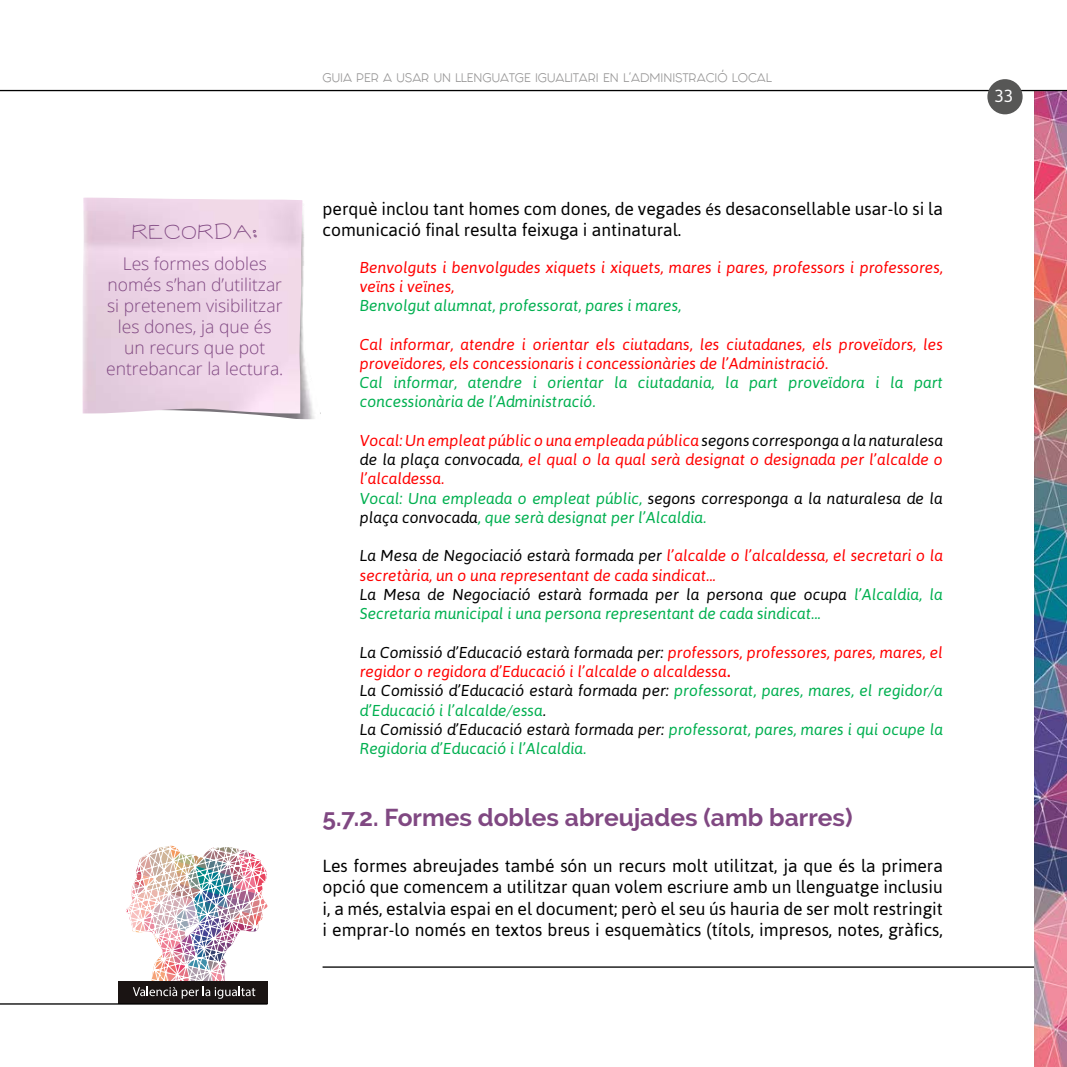
<style>
.page{position:relative;width:1067px;height:1067px;background:#fff}
.page>*{position:absolute;margin:0;border:0;box-sizing:border-box;transform-origin:0 0}
.t1{font:700 24.5px "Raleway";color:#804882}
.t2{font:21px "MTF Sweetie";color:#804882}
.t3{font:17.5px/21px "Asap";color:#000}
.t4{font:300 17.5px/21px "Open Sans";color:#804882;text-align:center}
.t5{font:17.5px "Asap";color:#fff}
.t6{font:italic 15.75px/19.2px "Asap";color:#f00}
.t7{font:italic 15.75px/19.2px "Asap";color:#00b050}
.t8{font:italic 15.75px/19.2px "Asap";color:#000}
.t9{font:10.5px "Fashion Fetish";color:#979696}
.s1{font-family:"Calibri"}
.s2{color:#000}
.s3{color:#00b050}
.s4{color:#f00}
.s5{font-style:normal;font-size:21px;color:#f00}
</style>
<div class="page">
<hr style="left:322px;top:966px;width:729px;height:1px;background:#000">
<img style="left:1035px;top:91px;width:32px;height:976px">
<div style="left:118px;top:981px;width:149px;height:22px;background:#1a1413"></div>
<img style="left:126px;top:845px;width:142px;height:153px">
<hr style="left:0;top:1003px;width:267px;height:1px;background:#000">
<hr style="left:0;top:90px;width:1067px;height:1px;background:#000">
<div style="left:987px;top:79px;width:35px;height:35px;background:#575756;border-radius:50%"></div>
<img style="left:89px;top:203px;width:232px;height:216px">
<img style="left:82px;top:198px;width:220px;height:215px">
<p class="t9" style="left:322px;top:70px;width:450px">GUIA PER A USAR UN LLENGUATGE IGUALITARI EN L’ADMINISTRACIÓ LOCAL</p>
<h2 class="t2" style="left:132px;top:219px;width:127px">RECORDA:</h2>
<p class="t4" style="left:106px;top:252px;width:179px">Les formes dobles només s’han d’utilitzar si pretenem visibilitzar les dones, ja que és un recurs que pot entrebancar la lectura.</p>
<p class="t3" style="left:322px;top:198px;width:622px">perquè inclou tant homes com dones, de vegades <span class="s1">é</span>s desaconsellable usar-lo si la comunicació final resulta feixuga i antinatural.</p>
<p class="t6" style="left:360px;top:257px;width:584px">Benvolguts i benvolgudes xiquets i xiquets, mares i pares, professors i professores, veïns i veïnes,</p>
<p class="t7" style="left:360px;top:296px;width:323px">Benvolgut alumnat, professorat, pares i mares,</p>
<p class="t6" style="left:360px;top:334px;width:584px">Cal informar, atendre i orientar els ciutadans, les ciutadanes, els proveïdors, les proveïdores, els concessionaris i concessionàries de l’Administració.</p>
<p class="t7" style="left:360px;top:373px;width:584px">Cal informar, atendre i orientar la ciutadania, la part proveïdora i la part concessionària de l’Administració.</p>
<p class="t6" style="left:360px;top:430px;width:584px">Vocal: Un empleat públic o una empleada pública <span class="s2">segons corresponga a la naturalesa de la plaça convocada</span>, el qual o la qual serà designat o designada per l’alcalde o l’alcaldessa.<br><span class="s3">Vocal: Una empleada o empleat públic,</span> <span class="s2">segons corresponga a la naturalesa de la plaça convocada</span><span class="s3">, que serà designat per l’Alcaldia.</span></p>
<p class="t8" style="left:360px;top:546px;width:584px">La Mesa de Negociació estarà formada per <span class="s4">l’alcalde o l’alcaldessa, el secretari o la secretària, un o una representant de cada sindicat...<br></span>La Mesa de Negociació estarà formada per la persona que ocupa <span class="s3">l’Alcaldia, la Secretaria municipal i una persona representant de cada sindicat...</span></p>
<p class="t7" style="left:360px;top:642px;width:584px"><span class="s2">La Comissió d’Educació estarà formada per:</span> <span class="s4">professors, professores, pares, mares, el regidor o regidora d’Educació i l’alcalde o alcaldessa</span><span class="s5">.<br></span><span class="s2">La Comissió d’Educació estarà formada per:</span> professorat, pares, mares, el regidor/a d’Educació i l’alcalde/essa<span class="s2">.<br>La Comissió d’Educació estarà formada per:</span> professorat, pares, mares i qui ocupe la Regidoria d’Educació i l’Alcaldia.</p>
<h1 class="t1" style="left:322px;top:803px;width:531px">5.7.2. Formes dobles abreujades (amb barres)</h1>
<p class="t3" style="left:322px;top:855px;width:622px;text-align:justify">Les formes abreujades també són un recurs molt utilitzat, ja que és la primera opció que comencem a utilitzar quan volem escriure amb un llenguatge inclusiu i, a més, estalvia espai en el document; però el seu ús hauria de ser molt restringit i emprar-lo només en textos breus i esquemàtics (títols, impresos, notes, gràfics,</p>
<p class="t5" style="left:994px;top:86px;width:20px">33</p>
</div>
